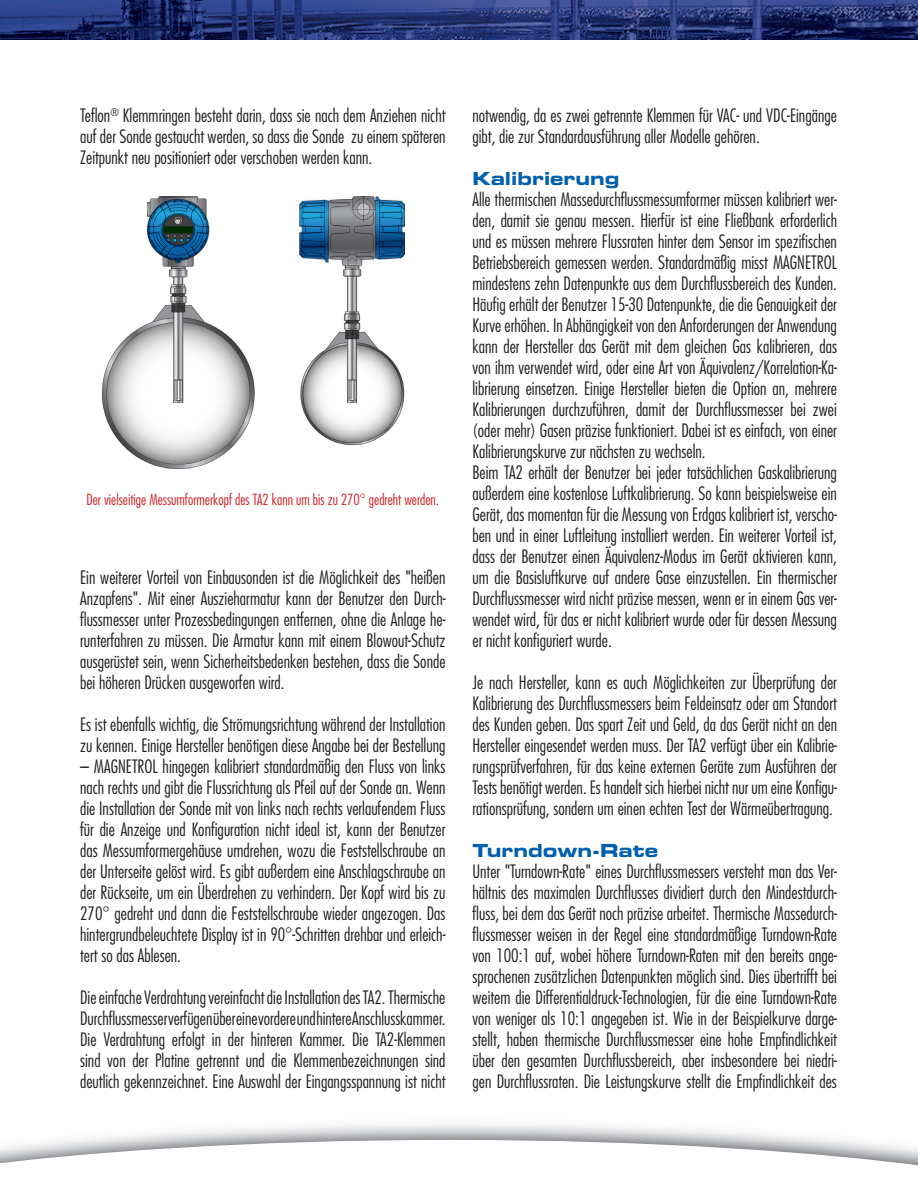
<style>
.page{position:relative;width:918px;height:1188px;background:#fff}
.page>*{position:absolute;margin:0;border:0;box-sizing:border-box;transform-origin:0 0}
.t1{font:300 condensed 18px/21px "Futura";color:#231f20;text-align:justify}
.t2{font:18px "Eurostile Bold Extended Two";color:#0160ae}
.t3{font:300 condensed 15px "Futura";color:#d1232a}
</style>
<div class="page">
<svg style="left:0;top:1140px;width:918px;height:26px"></svg>
<img style="left:0;top:0;width:918px;height:40px">
<img style="left:103px;top:197px;width:301px;height:272px">
<p class="t1" style="left:80px;top:104px;width:367px">Teflon<sup>®</sup> Klemmringen besteht darin, dass sie nach dem Anziehen nicht auf der Sonde gestaucht werden, so dass die Sonde zu einem späteren Zeitpunkt neu positioniert oder verschoben werden kann.</p>
<p class="t3" style="left:87px;top:490px;width:354px">Der vielseitige Messumformerkopf des TA2 kann um bis zu 270° gedreht werden.</p>
<p class="t1" style="left:80px;top:566px;width:367px">Ein weiterer Vorteil von Einbausonden ist die Möglichkeit des "heißen Anzapfens". Mit einer Auszieharmatur kann der Benutzer den Durch&shy;flussmesser unter Prozessbedingungen entfernen, ohne die Anlage he&shy;runterfahren zu müssen. Die Armatur kann mit einem Blowout-Schutz ausgerüstet sein, wenn Sicherheitsbedenken bestehen, dass die Sonde bei höheren Drücken ausgeworfen wird.</p>
<p class="t1" style="left:80px;top:713px;width:367px">Es ist ebenfalls wichtig, die Strömungsrichtung während der Installation zu kennen. Einige Hersteller benötigen diese Angabe bei der Bestellung</p>
<p class="t1" style="left:80px;top:755px;width:367px">– MAGNETROL hingegen kalibriert standardmäßig den Fluss von links nach rechts und gibt die Flussrichtung als Pfeil auf der Sonde an. Wenn die Installation der Sonde mit von links nach rechts verlaufendem Fluss für die Anzeige und Konfiguration nicht ideal ist, kann der Benutzer das Messumformergehäuse umdrehen, wozu die Feststellschraube an der Unterseite gelöst wird. Es gibt außerdem eine Anschlagschraube an der Rückseite, um ein Überdrehen zu verhindern. Der Kopf wird bis zu 270° gedreht und dann die Feststellschraube wieder angezogen. Das hintergrundbeleuchtete Display ist in 90°-Schritten drehbar und erleich&shy;tert so das Ablesen.</p>
<p class="t1" style="left:80px;top:986px;width:367px">Die einfache Verdrahtung vereinfacht die Installation des TA2. Thermische Durchflussmesser verfügen über eine vordere und hintere Anschlusskammer.<br>Die Verdrahtung erfolgt in der hinteren Kammer. Die TA2-Klemmen sind von der Platine getrennt und die Klemmenbezeichnungen sind deutlich gekennzeichnet. Eine Auswahl der Eingangsspannung ist nicht</p>
<p class="t1" style="left:472px;top:104px;width:366px">notwendig, da es zwei getrennte Klemmen für VAC- und VDC-Eingänge gibt, die zur Standardausführung aller Modelle gehören.</p>
<p class="t2" style="left:472px;top:165px;width:149px">Kalibrierung</p>
<p class="t1" style="left:472px;top:188px;width:366px">Alle thermischen Massedurchflussmessumformer müssen kalibriert wer&shy;den, damit sie genau messen. Hierfür ist eine Fließbank erforderlich und es müssen mehrere Flussraten hinter dem Sensor im spezifischen Betriebsbereich gemessen werden. Standardmäßig misst MAGNETROL mindestens zehn Datenpunkte aus dem Durchflussbereich des Kunden.<br>Häufig erhält der Benutzer 15-30 Datenpunkte, die die Genauigkeit der Kurve erhöhen. In Abhängigkeit von den Anforderungen der Anwendung kann der Hersteller das Gerät mit dem gleichen Gas kalibrieren, das von ihm verwendet wird, oder eine Art von Äquivalenz/Korrelation-Ka&shy;librierung einsetzen. Einige Hersteller bieten die Option an, mehrere Kalibrierungen durchzuführen, damit der Durchflussmesser bei zwei (oder mehr) Gasen präzise funktioniert. Dabei ist es einfach, von einer Kalibrierungskurve zur nächsten zu wechseln.</p>
<p class="t1" style="left:472px;top:461px;width:366px">Beim TA2 erhält der Benutzer bei jeder tatsächlichen Gaskalibrierung außerdem eine kostenlose Luftkalibrierung. So kann beispielsweise ein Gerät, das momentan für die Messung von Erdgas kalibriert ist, verscho&shy;ben und in einer Luftleitung installiert werden. Ein weiterer Vorteil ist, dass der Benutzer einen Äquivalenz-Modus im Gerät aktivieren kann, um die Basisluftkurve auf andere Gase einzustellen. Ein thermischer Durchflussmesser wird nicht präzise messen, wenn er in einem Gas ver&shy;wendet wird, für das er nicht kalibriert wurde oder für dessen Messung er nicht konfiguriert wurde.</p>
<p class="t1" style="left:472px;top:671px;width:366px">Je nach Hersteller, kann es auch Möglichkeiten zur Überprüfung der Kalibrierung des Durchflussmessers beim Feldeinsatz oder am Standort des Kunden geben. Das spart Zeit und Geld, da das Gerät nicht an den Hersteller eingesendet werden muss. Der TA2 verfügt über ein Kalibrie&shy;rungsprüfverfahren, für das keine externen Geräte zum Ausführen der Tests benötigt werden. Es handelt sich hierbei nicht nur um eine Konfigu&shy;rationsprüfung, sondern um einen echten Test der Wärmeübertragung.</p>
<p class="t2" style="left:472px;top:837px;width:187px">Turndown-Rate</p>
<p class="t1" style="left:472px;top:860px;width:366px">Unter "Turndown-Rate" eines Durchflussmessers versteht man das Ver&shy;hältnis des maximalen Durchflusses dividiert durch den Mindestdurch&shy;fluss, bei dem das Gerät noch präzise arbeitet. Thermische Massedurch&shy;flussmesser weisen in der Regel eine standardmäßige Turndown-Rate von 100:1 auf, wobei höhere Turndown-Raten mit den bereits ange&shy;sprochenen zusätzlichen Datenpunkten möglich sind. Dies übertrifft bei weitem die Differentialdruck-Technologien, für die eine Turndown-Rate von weniger als 10:1 angegeben ist. Wie in der Beispielkurve darge&shy;stellt, haben thermische Durchflussmesser eine hohe Empfindlichkeit über den gesamten Durchflussbereich, aber insbesondere bei niedri&shy;gen Durchflussraten. Die Leistungskurve stellt die Empfindlichkeit des</p>
</div>
